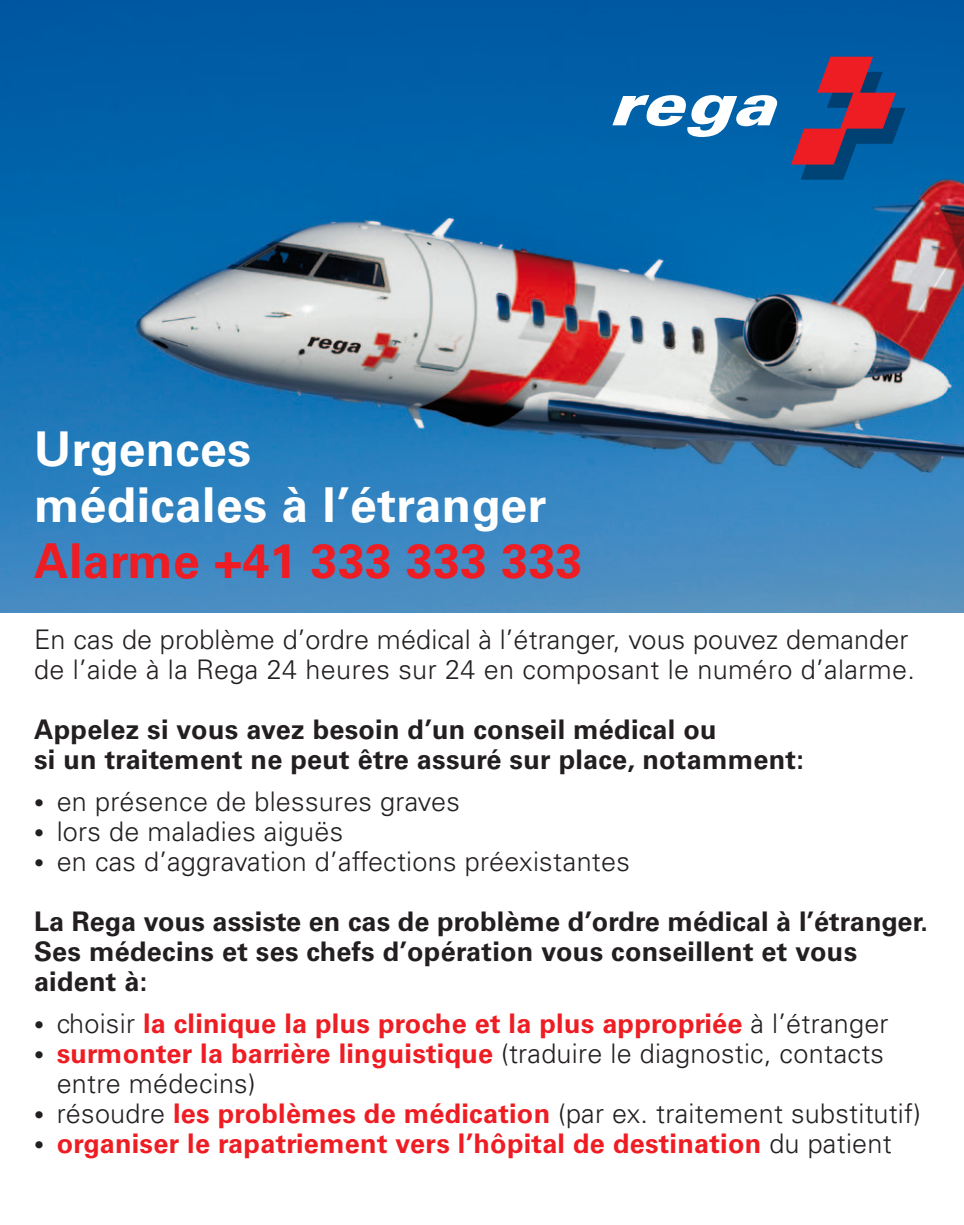
<style>
.page{position:relative;width:964px;height:1225px;background:#fff}
.page>*{position:absolute;margin:0;border:0;box-sizing:border-box;transform-origin:0 0}
.t1{font:700 48px/56px "Univers LT Std";letter-spacing:.01em;color:#fff}
.Aufzählung_light{font:700 48px "Univers LT Std";letter-spacing:.01em;color:#ee1d23}
.Aufzählung_light-2{font:300 27.2px/30px "Univers LT Std";letter-spacing:.01em;color:#231f20}
.Lead_bold_schwarz{font:700 27.2px/30px "Univers LT Std";letter-spacing:.01em;color:#231f20}
.Aufzählung_light-3{font:700 27.2px "Univers LT Std";letter-spacing:.01em;color:#ee1d23}
.s1{font-size:20px}
.s2{font-weight:300;font-size:20px;color:#231f20}
.s3{font-weight:300;color:#231f20}
.s4{font-weight:700;color:#ee1d23}
</style>
<div class="page">
<img style="left:0;top:0;width:964px;height:612px">
<svg style="left:791px;top:57px;width:114px;height:123px;background:#4d4472"></svg>
<svg style="left:612px;top:95px;width:167px;height:42px"></svg>
<p class="t1" style="left:34px;top:421px;width:514px">Urgences<br>médicales à l’étranger</p>
<p class="Aufzählung_light" style="left:34px;top:533px;width:550px">Alarme +41 333 333 333</p>
<p class="Aufzählung_light-2" style="left:34px;top:624px;width:882px">En cas de problème d’ordre médical à l’étranger, vous pouvez demander de l’aide à la Rega 24 heures sur 24 en composant le numéro d’alarme.</p>
<p class="Lead_bold_schwarz" style="left:34px;top:714px;width:771px">Appelez si vous avez besoin d’un conseil médical ou<br>si un traitement ne peut être assuré sur place, notamment:</p>
<p class="Aufzählung_light-2" style="left:34px;top:786px;width:427px"><span class="s1">•</span> en présence de blessures graves</p>
<p class="Aufzählung_light-2" style="left:34px;top:816px;width:311px"><span class="s1">•</span> lors de maladies aiguës</p>
<p class="Aufzählung_light-2" style="left:34px;top:846px;width:597px"><span class="s1">•</span> en cas d’aggravation d’affections préexistantes</p>
<p class="Lead_bold_schwarz" style="left:34px;top:906px;width:895px">La Rega vous assiste en cas de problème d’ordre médical à l’étranger.<br>Ses médecins et ses chefs d’opération vous conseillent et vous aident à:</p>
<p class="Aufzählung_light-3" style="left:34px;top:1007px;width:856px"><span class="s2">•</span> <span class="s3">choisir</span> la clinique la plus proche et la plus appropriée <span class="s3">à l’étranger</span></p>
<p class="Aufzählung_light-2" style="left:57px;top:1038px;width:829px;text-indent:-23px"><span class="s1">•</span> <span class="s4">surmonter la barrière linguistique</span> (traduire le diagnostic, contacts entre médecins)</p>
<p class="Aufzählung_light-2" style="left:34px;top:1098px;width:888px"><span class="s1">•</span> résoudre <span class="s4">les problèmes de médication</span> (par ex. traitement substitutif)</p>
<p class="Aufzählung_light-3" style="left:34px;top:1127px;width:859px"><span class="s2">•</span> organiser le rapatriement vers l’hôpital de destination <span class="s3">du patient</span></p>
</div>
